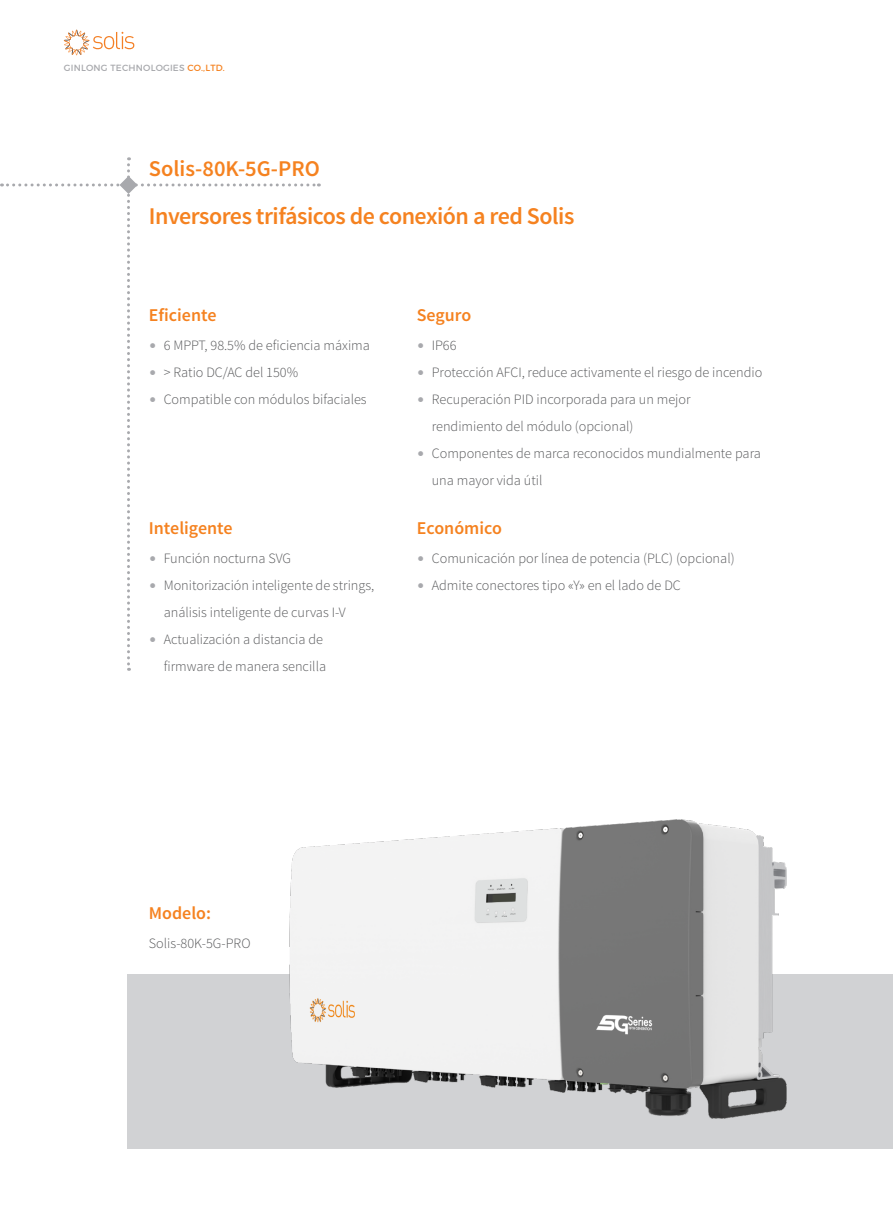
<style>
.page{position:relative;width:893px;height:1212px;background:#fff}
.page>*{position:absolute;margin:0;border:0;box-sizing:border-box;transform-origin:0 0}
.t1{font:600 24px "Source Sans Pro";letter-spacing:-.02em;color:#f58220}
.t2{font:600 22.5px "Source Sans Pro";color:#f58220}
.t3{font:600 18px "Source Sans Pro";color:#f58220}
.t4{font:300 14.25px/27px "Source Sans Pro";color:#57585a}
.t5{font:9px "Montserrat";letter-spacing:.025em;color:#a8a9ad}
.s1{color:#f58220}
.s2{color:#a8a9ad}
</style>
<div class="page">
<div style="left:128px;top:974px;width:765px;height:174px;background:#d1d2d4"></div>
<svg style="left:64px;top:30px;width:70px;height:25px"></svg>
<img style="left:289px;top:820px;width:498px;height:298px">
<svg style="left:1px;top:157px;width:318px;height:514px"></svg>
<p class="t5" style="left:64px;top:63px;width:163px">GINLONG TECHNOLOGIES <span class="s1">CO.,LTD.</span></p>
<h2 class="t2" style="left:149px;top:154px;width:173px">Solis-80K-5G-PRO</h2>
<h1 class="t1" style="left:149px;top:201px;width:427px">Inversores trifásicos de conexión a red Solis</h1>
<p class="t3" style="left:149px;top:304px;width:69px">Eficiente</p>
<p class="t3" style="left:417px;top:304px;width:56px">Seguro</p>
<p class="t4" style="left:149px;top:332px;width:223px"><span class="s2">•</span> 6 MPPT, 98.5% de eficiencia máxima</p>
<p class="t4" style="left:149px;top:359px;width:151px"><span class="s2">•</span> &gt; Ratio DC/AC del 150%</p>
<p class="t4" style="left:149px;top:386px;width:219px"><span class="s2">•</span> Compatible con módulos bifaciales</p>
<p class="t3" style="left:149px;top:517px;width:85px">Inteligente</p>
<p class="t4" style="left:149px;top:545px;width:144px"><span class="s2">•</span> Función nocturna SVG</p>
<p class="t4" style="left:164px;top:572px;width:212px;text-indent:-15px"><span class="s2">•</span> Monitorización inteligente de strings, análisis inteligente de curvas I-V</p>
<p class="t4" style="left:149px;top:626px;width:179px;text-align:right"><span class="s2">•</span> Actualización a distancia de firmware de manera sencilla</p>
<p class="t4" style="left:417px;top:332px;width:41px"><span class="s2">•</span> IP66</p>
<p class="t4" style="left:417px;top:359px;width:347px"><span class="s2">•</span> Protección AFCI, reduce activamente el riesgo de incendio</p>
<p class="t4" style="left:432px;top:386px;width:260px;text-indent:-15px"><span class="s2">•</span> Recuperación PID incorporada para un mejor rendimiento del módulo (opcional)</p>
<p class="t4" style="left:432px;top:440px;width:331px;text-indent:-15px"><span class="s2">•</span> Componentes de marca reconocidos mundialmente para una mayor vida útil</p>
<p class="t3" style="left:417px;top:517px;width:86px">Económico</p>
<p class="t4" style="left:417px;top:545px;width:319px"><span class="s2">•</span> Comunicación por línea de potencia (PLC) (opcional)</p>
<p class="t4" style="left:417px;top:572px;width:265px"><span class="s2">•</span> Admite conectores tipo «Y» en el lado de DC</p>
<p class="t3" style="left:149px;top:902px;width:64px">Modelo:</p>
<p class="t4" style="left:149px;top:930px;width:103px">Solis-80K-5G-PRO</p>
</div>
